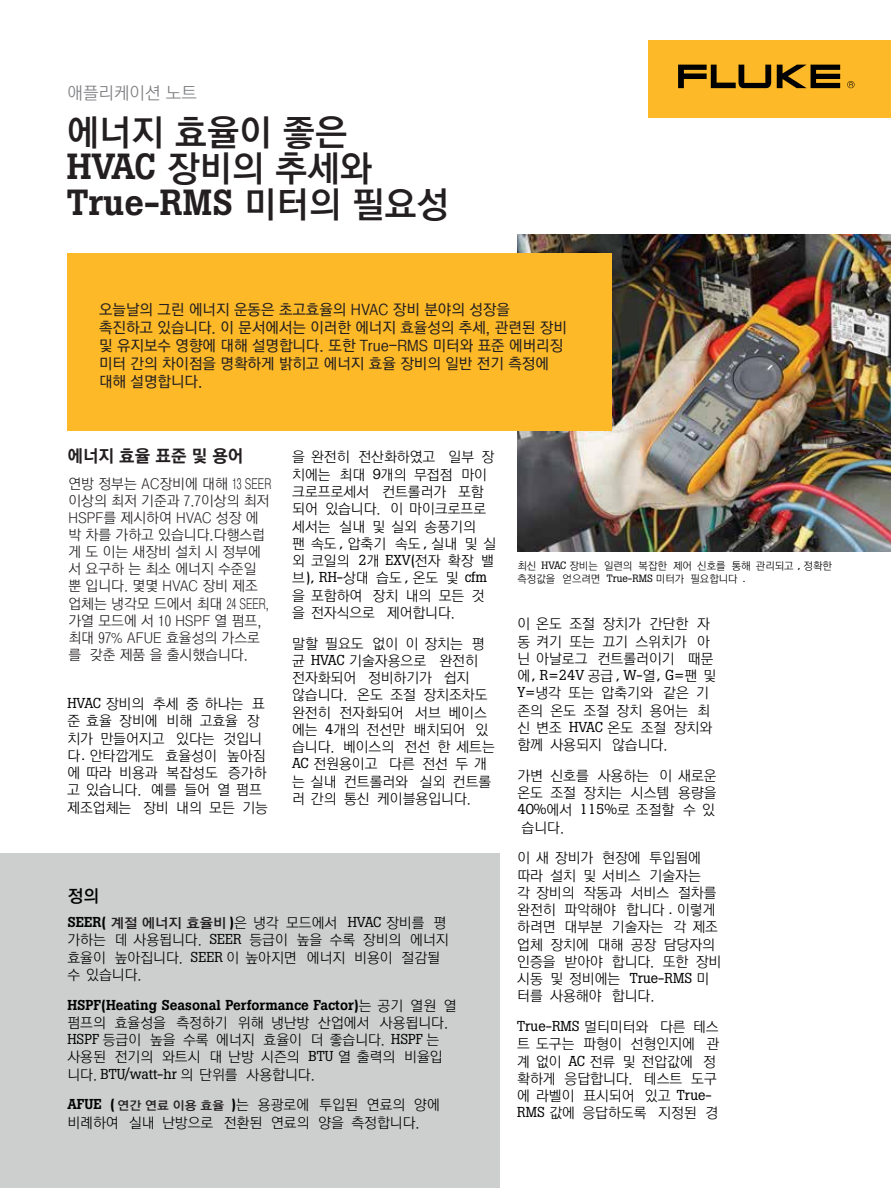
<style>
.page{position:relative;width:891px;height:1188px;background:#fff}
.page>*{position:absolute;margin:0;border:0;box-sizing:border-box;transform-origin:0 0}
.t1{font:36px/36px "YDVYGO540";color:#231f20}
.t2{font:500 36px "Boton Pro";color:#231f20}
.t3{font:17.25px "YDVYGO550";color:#231f20}
.t4{font:17.25px "YDVYGO520";color:#7b7c7f}
.t5{font:17.25px "YDVYGO540";color:#010101}
.t6{font:15px/18px "YDVYGO530";color:#231f20}
.t7{font:14.25px/17.2px "YDVYGO520";color:#010101}
.t8{font:14.25px/17.1px "YDVYGO520";color:#231f20}
.t9{font:500 14.25px "Boton Pro";color:#010101}
.t10{font:14.25px "Boton Pro";color:#010101}
.t11{font:12px "YDVYGO540";color:#231f20;scale:1.1 1}
.t12{font:10.5px/12.6px "YDVYGO520";color:#010101}
.s1{font-family:"Boton Pro";font-weight:500}
.s2{font-family:"YDVYGO540";font-weight:400}
.s3{font-family:"Boton Pro"}
.s4{font-family:"YDVYGO520"}
.s5{font-family:"YDVYGO540";font-size:13.5px;color:#231f20}
.s6{font-family:"YDVYGO520";font-weight:400}
</style>
<div class="page">
<img style="left:518px;top:234px;width:373px;height:318px">
<div style="left:648px;top:40px;width:243px;height:78px;background:#fdb927"></div>
<svg style="left:777px;top:65px;width:63px;height:23px"></svg>
<svg style="left:678px;top:65px;width:93px;height:23px"></svg>
<svg style="left:847px;top:81px;width:8px;height:7px"></svg>
<div style="left:68px;top:254px;width:544px;height:177px;background:#fdb927"></div>
<div style="left:0;top:853px;width:499px;height:335px;background:#cdcfcf"></div>
<p class="t4" style="left:68px;top:81px;width:131px">애플리케이션 노트</p>
<h1 class="t1" style="left:67px;top:113px;width:307px">에너지 효율이 좋은<br><span class="s1">HVAC</span> 장비의 추세와</h1>
<h1 class="t2" style="left:67px;top:179px;width:384px">True-RMS <span class="s2">미터의 필요성</span></h1>
<p class="t6" style="left:99px;top:299px;width:469px">오늘날의 그린 에너지 운동은 초고효율의 HVAC 장비 분야의 성장을 촉진하고 있습니다. 이 문서에서는 이러한 에너지 효율성의 추세, 관련된 장비 및 유지보수 영향에 대해 설명합니다. 또한 True-RMS 미터와 표준 에버리징 미터 간의 차이점을 명확하게 밝히고 에너지 효율 장비의 일반 전기 측정에 대해 설명합니다.</p>
<p class="t3" style="left:68px;top:444px;width:177px">에너지 효율 표준 및 용어</p>
<p class="t8" style="left:69px;top:475px;width:204px">연방 정부는 AC장비에 대해 13 SEER 이상의 최저 기준과 7.7이상의 최저<br>HSPF를 제시하여 HVAC 성장 에 박 차를 가하고 있습니다.다행스럽 게 도 이는 새장비 설치 시 정부에 서 요구하 는 최소 에너지 수준일 뿐 입니다. 몇몇 HVAC 장비 제조 업체는 냉각모 드에서 최대 24 SEER, 가열 모드에 서 10 HSPF 열 펌프, 최대 97% AFUE 효율성의 가스로 를 갖춘 제품 을 출시했습니다.</p>
<p class="t7" style="left:67px;top:695px;width:202px"><span class="s3">HVAC</span> 장비의 추세 중 하나는 표 준 효율 장비에 비해 고효율 장 치가 만들어지고 있다는 것입니 다<span class="s3">.</span> 안타깝게도 효율성이 높아짐 에 따라 비용과 복잡성도 증가하 고 있습니다. 예를 들어 열 펌프 제조업체는 장비 내의 모든 기능</p>
<p class="t7" style="left:292px;top:448px;width:206px">을 완전히 전산화하였고 일부 장 치에는 최대 <span class="s3">9</span>개의 무접점 마이 크로프로세서 컨트롤러가 포함 되어 있습니다. 이 마이크로프로 세서는 실내 및 실외 송풍기의<br>팬 속도<span class="s3">,</span> 압축기 속도<span class="s3">,</span> 실내 및 실 외 코일의 <span class="s3">2</span>개 <span class="s3">EXV(</span>전자 확장 밸</p>
<p class="t10" style="left:292px;top:568px;width:196px"><span class="s4">브</span>), RH-<span class="s4">상대 습도</span> , <span class="s4">온도 및</span> cfm</p>
<p class="t7" style="left:292px;top:586px;width:194px">을 포함하여 장치 내의 모든 것 을 전자식으로 제어합니다.</p>
<p class="t7" style="left:292px;top:634px;width:204px">말할 필요도 없이 이 장치는 평 균 <span class="s3">HVAC</span> 기술자용으로 완전히 전자화되어 정비하기가 쉽지 않습니다. 온도 조절 장치조차도 완전히 전자화되어 서브 베이스 에는 <span class="s3">4</span>개의 전선만 배치되어 있 습니다. 베이스의 전선 한 세트는<br><span class="s3">AC</span> 전원용이고 다른 전선 두 개 는 실내 컨트롤러와 실외 컨트롤 러 간의 통신 케이블용입니다.</p>
<p class="t5" style="left:68px;top:885px;width:33px">정의</p>
<p class="t7" style="left:67px;top:914px;width:383px"><span class="s1">SEER(</span> <span class="s5">계절 에너지 효율비</span> <span class="s1">)</span>은 냉각 모드에서 <span class="s3">HVAC</span> 장비를 평 가하는 데 사용됩니다. <span class="s3">SEER</span> 등급이 높을 수록 장비의 에너지 효율이 높아집니다. <span class="s3">SEER</span> 이 높아지면 에너지 비용이 절감될 수 있습니다.</p>
<p class="t9" style="left:67px;top:995px;width:391px">HSPF(Heating Seasonal Performance Factor)<span class="s6">는 공기 열원 열</span></p>
<p class="t7" style="left:67px;top:1014px;width:382px">펌프의 효율성을 측정하기 위해 냉난방 산업에서 사용됩니다.<br><span class="s3">HSPF</span> 등급이 높을 수록 에너지 효율이 더 좋습니다. <span class="s3">HSPF</span> 는 사용된 전기의 와트시 대 난방 시즌의 <span class="s3">BTU</span> 열 출력의 비율입 니다. <span class="s3">BTU/watt-hr</span> 의 단위를 사용합니다.</p>
<p class="t9" style="left:67px;top:1095px;width:49px">AFUE (</p>
<p class="t7" style="left:67px;top:1096px;width:374px;text-indent:164px"><span class="s1">)</span>는 용광로에 투입된 연료의 양에 비례하여 실내 난방으로 전환된 연료의 양을 측정합니다.</p>
<p class="t11" style="left:118px;top:1098px;width:99px">연간 연료 이용 효율</p>
<p class="t12" style="left:518px;top:559px;width:316px">최신 <span class="s3">HVAC</span> 장비는 일련의 복잡한 제어 신호를 통해 관리되고 <span class="s3">,</span> 정확한 측정값을 얻으려면 <span class="s3">True-RMS</span> 미터가 필요합니다 <span class="s3">.</span></p>
<p class="t7" style="left:517px;top:615px;width:198px">이 온도 조절 장치가 간단한 자 동 켜기 또는 끄기 스위치가 아 닌 아날로그 컨트롤러이기 때문</p>
<p class="t10" style="left:517px;top:666px;width:200px"><span class="s4">에</span>, R=24V <span class="s4">공급</span> , W-<span class="s4">열</span>, G=<span class="s4">팬 및</span></p>
<p class="t7" style="left:517px;top:684px;width:196px"><span class="s3">Y=</span>냉각 또는 압축기와 같은 기 존의 온도 조절 장치 용어는 최 신 변조 <span class="s3">HVAC</span> 온도 조절 장치와 함께 사용되지 않습니다.</p>
<p class="t7" style="left:517px;top:767px;width:201px;text-align:justify">가변 신호를 사용하는 이 새로운 온도 조절 장치는 시스템 용량을 <span class="s3">40%</span>에서 <span class="s3">115%</span>로 조절할 수 있 습니다.</p>
<p class="t7" style="left:517px;top:849px;width:206px">이 새 장비가 현장에 투입됨에 따라 설치 및 서비스 기술자는<br>각 장비의 작동과 서비스 절차를 완전히 파악해야 합니다 <span class="s3">.</span> 이렇게 하려면 대부분 기술자는 각 제조 업체 장치에 대해 공장 담당자의 인증을 받아야 합니다. 또한 장비 시동 및 정비에는 <span class="s3">True-RMS</span> 미 터를 사용해야 합니다.</p>
<p class="t7" style="left:517px;top:1018px;width:204px"><span class="s3">True-RMS</span> 멀티미터와 다른 테스 트 도구는 파형이 선형인지에 관 계 없이 <span class="s3">AC</span> 전류 및 전압값에 정 확하게 응답합니다. 테스트 도구 에 라벨이 표시되어 있고 <span class="s3">True-<br>RMS</span> 값에 응답하도록 지정된 경</p>
</div>
